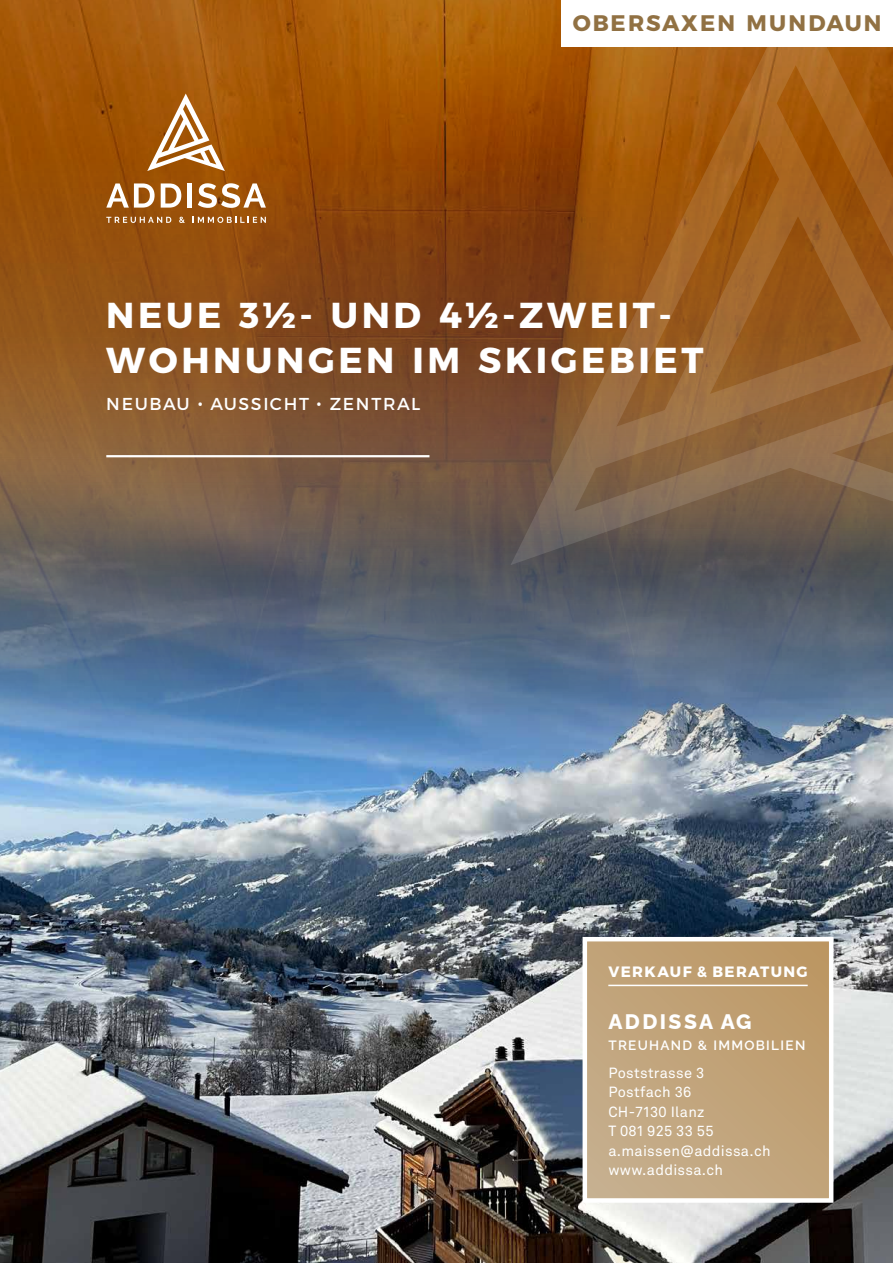
<style>
.page{position:relative;width:893px;height:1263px;background:#fff}
.page>*{position:absolute;margin:0;border:0;box-sizing:border-box;transform-origin:0 0}
.t1{font:700 36px/45px "Montserrat";letter-spacing:.1em;color:#fff}
.t2{font:700 22.5px "Montserrat";letter-spacing:.08em;color:#917143}
.t3{font:800 21px "Raleway";letter-spacing:.115em;color:#fff}
.t4{font:17.25px "Montserrat";letter-spacing:.1em;color:#fff}
.t5{font:700 15px "Montserrat";letter-spacing:.095em;color:#fff}
.t6{font:14.7px/19.5px "Akkurat";letter-spacing:.02em;color:#fff}
.t7{font:600 13.5px "Raleway";letter-spacing:.1em;color:#fff}
.s1{font-size:18px}
</style>
<div class="page">
<img style="left:0;top:1038px;width:893px;height:225px">
<img style="left:0;top:993px;width:893px;height:45px">
<img style="left:0;top:0;width:893px;height:993px">
<svg style="left:580px;top:935px;width:256px;height:270px;background:#c3a984"></svg>
<svg style="left:510px;top:0;width:383px;height:565px;background:#915b28"></svg>
<hr style="left:106px;top:455px;width:323px;height:2px;background:#fff">
<svg style="left:106px;top:183px;width:49px;height:25px"></svg>
<svg style="left:161px;top:183px;width:20px;height:25px"></svg>
<div style="left:187px;top:183px;width:5px;height:25px;background:#fff"></div>
<svg style="left:198px;top:183px;width:68px;height:25px"></svg>
<svg style="left:147px;top:94px;width:78px;height:77px"></svg>
<svg style="left:106px;top:217px;width:65px;height:6px"></svg>
<svg style="left:179px;top:217px;width:6px;height:6px"></svg>
<svg style="left:193px;top:217px;width:73px;height:6px"></svg>
<div style="left:561px;top:0;width:332px;height:47px;background:#fff"></div>
<h2 class="t2" style="left:573px;top:5px;width:310px">OBERSAXEN MUNDAUN</h2>
<h1 class="t1" style="left:106px;top:290px;width:599px">NEUE 3½- UND 4½-ZWEIT-<br>WOHNUNGEN IM SKIGEBIET</h1>
<p class="t4" style="left:106px;top:390px;width:315px">NEUBAU <span class="s1">•</span> AUSSICHT <span class="s1">•</span> ZENTRAL</p>
<p class="t5" style="left:608px;top:959px;width:201px">VERKAUF &amp; BERATUNG</p>
<h3 class="t3" style="left:608px;top:1005px;width:145px">ADDISSA AG</h3>
<p class="t7" style="left:608px;top:1034px;width:199px">TREUHAND &amp; IMMOBILIEN</p>
<p class="t6" style="left:608px;top:1063px;width:164px">Poststrasse 3<br>Postfach 36<br>CH-7130 Ilanz<br>T 081 925 33 55 a.maissen@addissa.ch www.addissa.ch</p>
</div>
